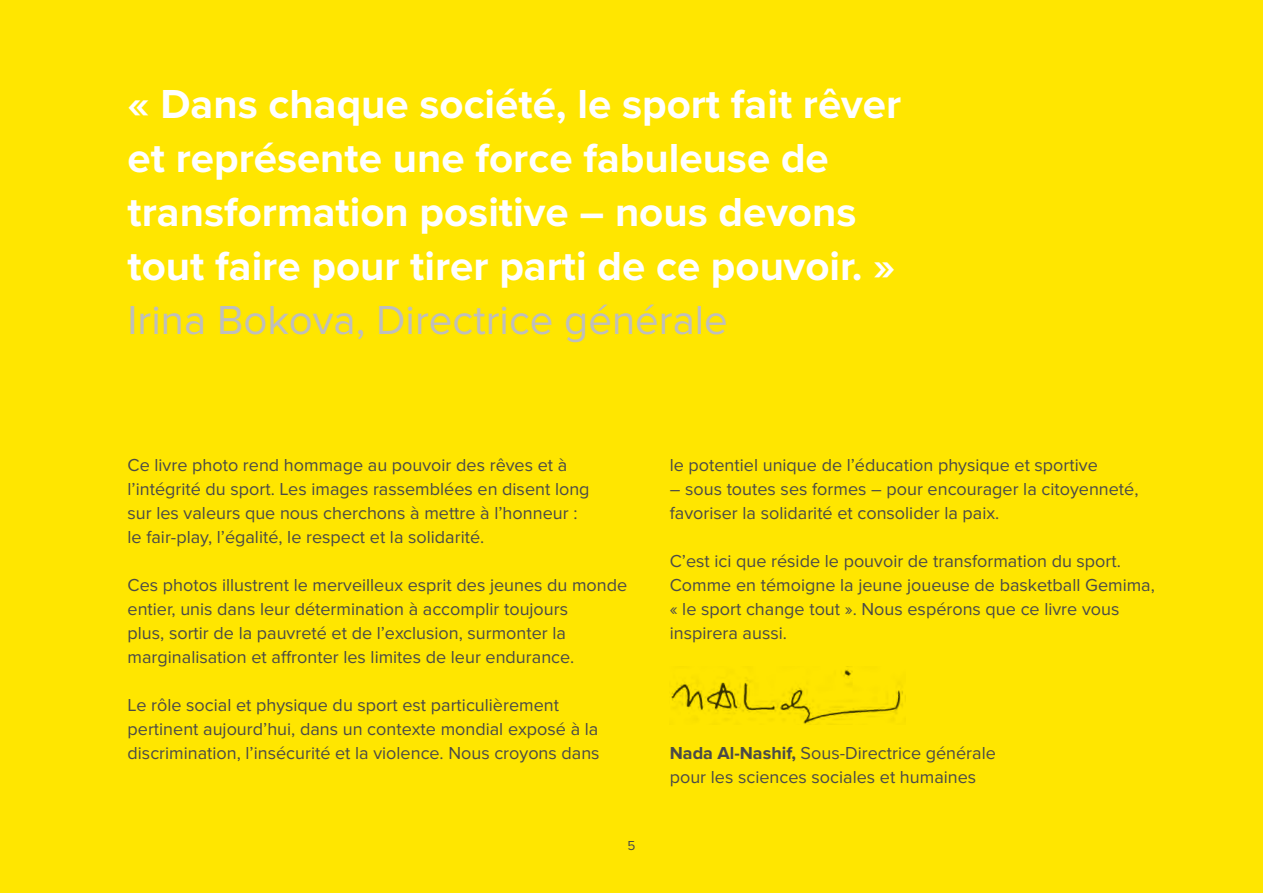
<style>
.page{position:relative;width:1263px;height:893px;background:#ffe600}
.page>*{position:absolute;margin:0;border:0;box-sizing:border-box;transform-origin:0 0}
.t1{font:700 42px/54px "Proxima Nova";color:#fff}
.t2{font:42px "Proxima Nova";color:#bebebe}
.t3{font:18px/24px "Proxima Nova";color:#4a4a49}
.t4{font:13.5px "Proxima Nova";color:#4a4a49}
.s1{font-weight:700}
</style>
<div class="page">
<img style="left:671px;top:669px;width:235px;height:55px">
<h1 class="t1" style="left:128px;top:79px;width:775px">« Dans chaque société, le sport fait rêver et représente une force fabuleuse de transformation positive – nous devons tout faire pour tirer parti de ce pouvoir. »</h1>
<h1 class="t2" style="left:128px;top:296px;width:602px">Irina Bokova, Directrice générale</h1>
<p class="t3" style="left:128px;top:454px;width:463px">Ce livre photo rend hommage au pouvoir des rêves et à l’intégrité du sport. Les images rassemblées en disent long sur les valeurs que nous cherchons à mettre à l’honneur : le fair-play, l’égalité, le respect et la solidarité.</p>
<p class="t3" style="left:128px;top:574px;width:501px">Ces photos illustrent le merveilleux esprit des jeunes du monde entier, unis dans leur détermination à accomplir toujours<br>plus, sortir de la pauvreté et de l’exclusion, surmonter la marginalisation et affronter les limites de leur endurance.</p>
<p class="t3" style="left:128px;top:694px;width:474px">Le rôle social et physique du sport est particulièrement pertinent aujourd’hui, dans un contexte mondial exposé à la discrimination, l’insécurité et la violence. Nous croyons dans</p>
<p class="t4" style="left:627px;top:838px;width:9px">5</p>
<p class="t3" style="left:670px;top:454px;width:430px">le potentiel unique de l’éducation physique et sportive</p>
<p class="t3" style="left:670px;top:478px;width:470px">– sous toutes ses formes – pour encourager la citoyenneté, favoriser la solidarité et consolider la paix.</p>
<p class="t3" style="left:670px;top:550px;width:487px">C’est ici que réside le pouvoir de transformation du sport.<br>Comme en témoigne la jeune joueuse de basketball Gemima, « le sport change tout ». Nous espérons que ce livre vous inspirera aussi.</p>
<p class="t3" style="left:670px;top:741px;width:328px"><span class="s1">Nada Al-Nashif,</span> Sous-Directrice générale pour les sciences sociales et humaines</p>
</div>
